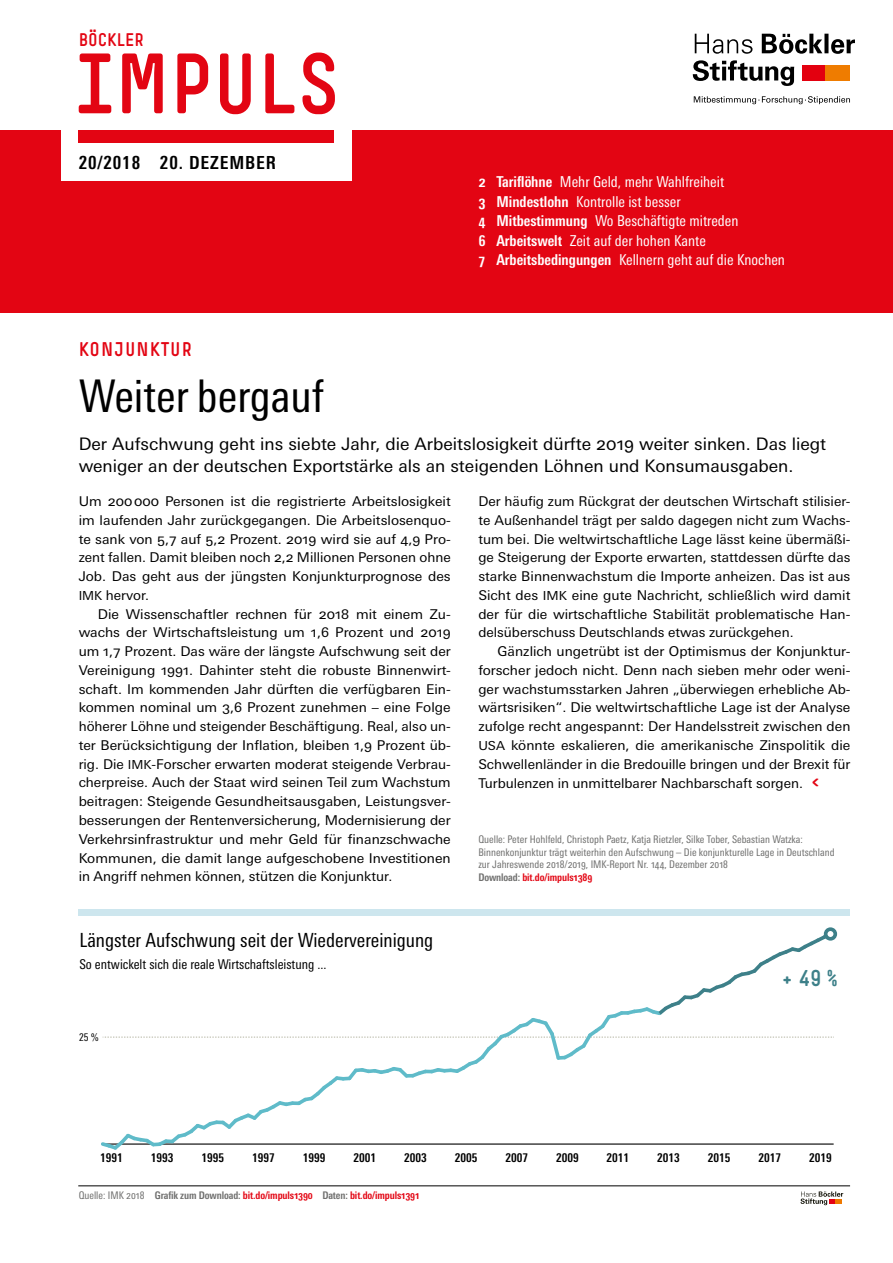
<style>
.page{position:relative;width:893px;height:1263px;background:#fff}
.page>*{position:absolute;margin:0;border:0;box-sizing:border-box;transform-origin:0 0}
.t1{font:84px "Simple HBS";color:#e30513}
.t2{font:condensed 45px "Univers Next Pro";color:#000}
.t3{font:22.5px "Simple HBS";color:#3d8089}
.t4{font:condensed 19.5px "Univers Next Pro";color:#000}
.t5{font:19.5px "Simple HBS";letter-spacing:.05em;color:#e30513}
.t6{font:700 condensed 18px "Univers Next Pro";letter-spacing:.05em;color:#000}
.t7{font:18px "Simple HBS";color:#e30513}
.t8{font:17.25px/22.5px "Univers Next Pro";color:#000}
.t9{font:condensed 15px/19.5px "Univers Next Pro";color:#fff}
.t10{font:13.5px/18.8px "Univers Next Pro";color:#000;text-align:justify}
.t11{font:condensed 13.5px "Univers Next Pro";color:#000}
.t12{font:700 condensed 12px "Univers Next Pro";color:#000}
.t13{font:condensed 10.5px/12.8px "Univers Next Pro";color:#6f6f6e}
.t14{font:700 condensed 10.5px "Univers Next Pro";letter-spacing:-.01em;color:#e30513}
.t15{font:condensed 10.5px "Univers Next Pro";color:#000}
.s1{font-weight:700}
.s2{font-size:12.45px}
.s3{font-family:"Simple HBS";font-size:18px;color:#e30513}
.s4{font-weight:700;color:#e30513}
.s5{font-weight:400;color:#6f6f6e}
.s6{color:#6f6f6e}
</style>
<div class="page">
<div style="left:0;top:130px;width:893px;height:183px;background:#e30513"></div>
<div style="left:62px;top:128px;width:290px;height:53px;background:#fff"></div>
<svg style="left:695px;top:34px;width:160px;height:20px"></svg>
<div style="left:802px;top:65px;width:24px;height:15px;background:#e3000f"></div>
<div style="left:826px;top:65px;width:24px;height:15px;background:#ef7c00"></div>
<svg style="left:694px;top:96px;width:156px;height:8px"></svg>
<svg style="left:693px;top:60px;width:101px;height:26px"></svg>
<div style="left:79px;top:130px;width:255px;height:12px;background:#e30513"></div>
<svg style="left:101px;top:929px;width:733px;height:221px"></svg>
<div style="left:826px;top:929px;width:9px;height:10px;background:#fff;border-radius:50%"></div>
<div style="left:824px;top:927px;width:13px;height:14px;border:4px solid #3d8089;border-radius:50%"></div>
<div style="left:78px;top:909px;width:772px;height:7px;background:#cde6ee"></div>
<svg style="left:800px;top:1191px;width:43px;height:14px"></svg>
<hr style="left:78px;top:1185px;width:772px;height:1px;background:#000">
<h3 class="t7" style="left:79px;top:29px;width:67px">BÖCKLER</h3>
<h1 class="t1" style="left:75px;top:36px;width:266px">IMPULS</h1>
<h3 class="t6" style="left:79px;top:152px;width:199px">20/2018 20. Dezember</h3>
<p class="t9" style="left:478px;top:172px;width:308px"><span class="s1">2 Tariflöhne</span> Mehr Geld, mehr Wahlfreiheit<br><span class="s1">3 Mindestlohn</span> Kontrolle ist besser<br><span class="s1">4 Mitbestimmung</span> Wo Beschäftigte mitreden<br><span class="s1">6 Arbeitswelt</span> Zeit auf der hohen Kante<br><span class="s1">7 Arbeitsbedingungen</span> Kellnern geht auf die Knochen</p>
<h3 class="t5" style="left:79px;top:338px;width:115px">KONJUNKTUR</h3>
<h2 class="t2" style="left:79px;top:370px;width:247px">Weiter bergauf</h2>
<p class="t8" style="left:79px;top:433px;width:749px">Der Aufschwung geht ins siebte Jahr, die Arbeitslosigkeit dürfte 2019 weiter sinken. Das liegt weniger an der deutschen Exportstärke als an steigenden Löhnen und Konsumausgaben.</p>
<p class="t10" style="left:478px;top:492px;width:374px">Der häufig zum Rückgrat der deutschen Wirtschaft stilisier&shy;te Außenhandel trägt per saldo dagegen nicht zum Wachs&shy;tum bei. Die weltwirtschaftliche Lage lässt keine übermäßi&shy;ge Steigerung der Exporte erwarten, stattdessen dürfte das starke Binnenwachstum die Importe anheizen. Das ist aus Sicht des <span class="s2">IMK</span> eine gute Nachricht, schließlich wird damit der für die wirtschaftliche Stabilität problematische Han&shy;delsüberschuss Deutschlands etwas zurückgehen.</p>
<p class="t10" style="left:478px;top:642px;width:374px;text-indent:19px">Gänzlich ungetrübt ist der Optimismus der Konjunktur&shy;forscher jedoch nicht. Denn nach sieben mehr oder weni&shy;ger wachstumsstarken Jahren „überwiegen erhebliche Ab&shy;wärtsrisiken“. Die weltwirtschaftliche Lage ist der Analyse zufolge recht angespannt: Der Handelsstreit zwischen den <span class="s2">USA</span> könnte eskalieren, die amerikanische Zinspolitik die Schwellenländer in die Bredouille bringen und der Brexit für Turbulenzen in unmittelbarer Nachbarschaft sorgen. <span class="s3">&lt;</span></p>
<p class="t10" style="left:79px;top:492px;width:374px">Um 200000 Personen ist die registrierte Arbeitslosigkeit im laufenden Jahr zurückgegangen. Die Arbeitslosenquo&shy;te sank von 5,7 auf 5,2 Prozent. 2019 wird sie auf 4,9 Pro&shy;zent fallen. Damit bleiben noch 2,2 Millionen Personen ohne Job. Das geht aus der jüngsten Konjunkturprognose des <span class="s2">IMK</span> hervor.</p>
<p class="t10" style="left:79px;top:604px;width:374px;text-indent:19px">Die Wissenschaftler rechnen für 2018 mit einem Zu&shy;wachs der Wirtschaftsleistung um 1,6 Prozent und 2019 um 1,7 Prozent. Das wäre der längste Aufschwung seit der Vereinigung 1991. Dahinter steht die robuste Binnenwirt&shy;schaft. Im kommenden Jahr dürften die verfügbaren Ein&shy;kommen nominal um 3,6 Prozent zunehmen – eine Folge höherer Löhne und steigender Beschäftigung. Real, also un&shy;ter Berücksichtigung der Inflation, bleiben 1,9 Prozent üb&shy;rig. Die <span class="s2">IMK</span>-Forscher erwarten moderat steigende Verbrau&shy;cherpreise. Auch der Staat wird seinen Teil zum Wachstum beitragen: Steigende Gesundheitsausgaben, Leistungsver&shy;besserungen der Rentenversicherung, Modernisierung der Verkehrsinfrastruktur und mehr Geld für finanzschwache Kommunen, die damit lange aufgeschobene Investitionen in Angriff nehmen können, stützen die Konjunktur.</p>
<p class="t13" style="left:478px;top:833px;width:358px">Quelle: Peter Hohlfeld, Christoph Paetz, Katja Rietzler, Silke Tober, Sebastian Watzka:<br>Binnenkonjunktur trägt weiterhin den Aufschwung – Die konjunkturelle Lage in Deutschland zur Jahreswende 2018/2019, IMK-Report Nr. 144, Dezember 2018<br><span class="s1">Download:</span> <span class="s4">bit.do/impuls1389</span></p>
<h3 class="t4" style="left:79px;top:928px;width:355px">Längster Aufschwung seit der Wiedervereinigung</h3>
<p class="t11" style="left:79px;top:957px;width:249px">So entwickelt sich die reale Wirtschaftsleistung ...</p>
<p class="t15" style="left:79px;top:1031px;width:21px">25 %</p>
<h3 class="t3" style="left:776px;top:965px;width:64px">+49 %</h3>
<p class="t12" style="left:100px;top:1151px;width:24px">1991</p>
<p class="t12" style="left:151px;top:1151px;width:24px">1993</p>
<p class="t12" style="left:202px;top:1151px;width:24px">1995</p>
<p class="t12" style="left:252px;top:1151px;width:24px">1997</p>
<p class="t12" style="left:303px;top:1151px;width:24px">1999</p>
<p class="t12" style="left:353px;top:1151px;width:24px">2001</p>
<p class="t12" style="left:404px;top:1151px;width:24px">2003</p>
<p class="t12" style="left:455px;top:1151px;width:24px">2005</p>
<p class="t12" style="left:505px;top:1151px;width:24px">2007</p>
<p class="t12" style="left:556px;top:1151px;width:24px">2009</p>
<p class="t12" style="left:607px;top:1151px;width:24px">2011</p>
<p class="t12" style="left:657px;top:1151px;width:24px">2013</p>
<p class="t12" style="left:708px;top:1151px;width:24px">2015</p>
<p class="t12" style="left:758px;top:1151px;width:24px">2017</p>
<p class="t12" style="left:809px;top:1151px;width:24px">2019</p>
<p class="t14" style="left:79px;top:1189px;width:342px"><span class="s5">Quelle: IMK 2018</span> <span class="s6">Grafik zum Download:</span> bit.do/impuls1390 <span class="s6">Daten:</span> bit.do/impuls1391</p>
</div>
